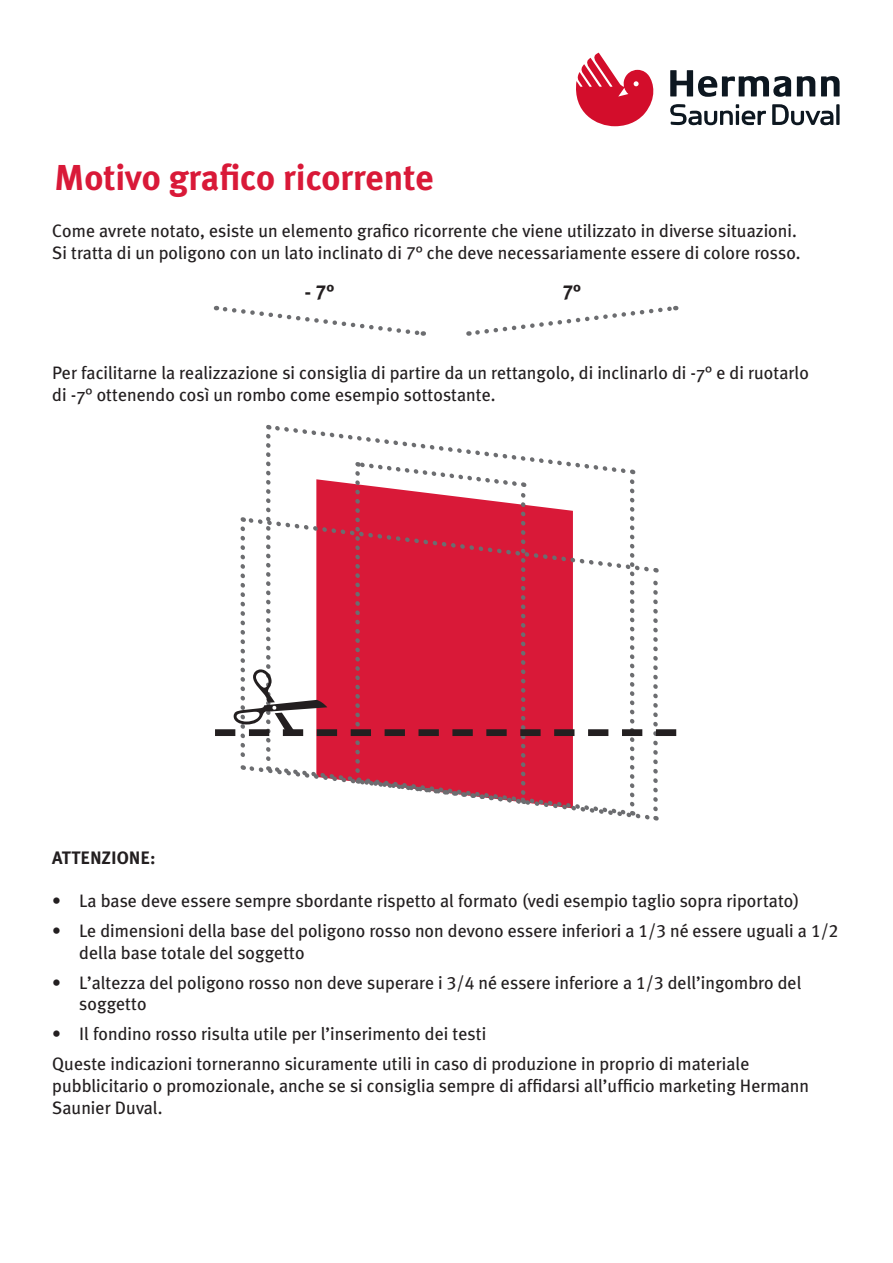
<style>
.page{position:relative;width:893px;height:1263px;background:#fff}
.page>*{position:absolute;margin:0;border:0;box-sizing:border-box;transform-origin:0 0}
.t1{font:700 36px "Meta Plus";color:#d91938}
.t2{font:20.25px "Meta Plus Bold Caps";color:#231f20}
.t3{font:18px/21.6px "Meta Plus";color:#231f20}
.t4{font:700 18px "Meta Plus";color:#231f20}
.s1{font-family:"Meta Plus Book Caps"}
.s2{font-family:"Meta Plus";font-weight:700}
</style>
<div class="page">
<svg style="left:670px;top:70px;width:121px;height:27px"></svg>
<svg style="left:797px;top:76px;width:18px;height:20px"></svg>
<svg style="left:821px;top:76px;width:19px;height:20px"></svg>
<hr style="left:836px;top:104px;width:3px;height:21px;background:#0d1720">
<svg style="left:670px;top:104px;width:96px;height:21px"></svg>
<svg style="left:772px;top:104px;width:61px;height:21px"></svg>
<svg style="left:576px;top:53px;width:78px;height:73px"></svg>
<svg style="left:468px;top:305px;width:208px;height:31px"></svg>
<svg style="left:216px;top:305px;width:208px;height:31px"></svg>
<svg style="left:215px;top:424px;width:461px;height:397px"></svg>
<h1 class="t1" style="left:54px;top:157px;width:381px">Motivo grafico ricorrente</h1>
<p class="t3" style="left:52px;top:220px;width:750px">Come avrete notato, esiste un elemento grafico ricorrente che viene utilizzato in diverse situazioni.<br>Si tratta di un poligono con un lato inclinato di <span class="s1">7</span>° che deve necessariamente essere di colore rosso.</p>
<p class="t2" style="left:304px;top:280px;width:31px"><span class="s2">-</span> 7°</p>
<p class="t2" style="left:562px;top:280px;width:20px">7°</p>
<p class="t3" style="left:52px;top:362px;width:758px">Per facilitarne la realizzazione si consiglia di partire da un rettangolo, di inclinarlo di -7° e di ruotarlo di -7° ottenendo così un rombo come esempio sottostante.</p>
<p class="t4" style="left:52px;top:847px;width:105px">ATTENZIONE:</p>
<p class="t3" style="left:52px;top:890px;width:749px">• La base deve essere sempre sbordante rispetto al formato (vedi esempio taglio sopra riportato)</p>
<p class="t3" style="left:79px;top:920px;width:761px;text-indent:-27px">• Le dimensioni della base del poligono rosso non devono essere inferiori a <span class="s1">1</span>/<span class="s1">3</span> né essere uguali a <span class="s1">1</span>/<span class="s1">2 </span>della base totale del soggetto</p>
<p class="t3" style="left:79px;top:971px;width:724px;text-indent:-27px">• L’altezza del poligono rosso non deve superare i <span class="s1">3</span>/<span class="s1">4</span> né essere inferiore a <span class="s1">1</span>/<span class="s1">3</span> dell’ingombro del soggetto</p>
<p class="t3" style="left:52px;top:1019px;width:699px;line-height:30.2px">• Il fondino rosso risulta utile per l’inserimento dei testi<br>Queste indicazioni torneranno sicuramente utili in caso di produzione in proprio di materiale</p>
<p class="t3" style="left:52px;top:1075px;width:758px">pubblicitario o promozionale, anche se si consiglia sempre di affidarsi all’ufficio marketing Hermann<br>Saunier Duval.</p>
</div>
